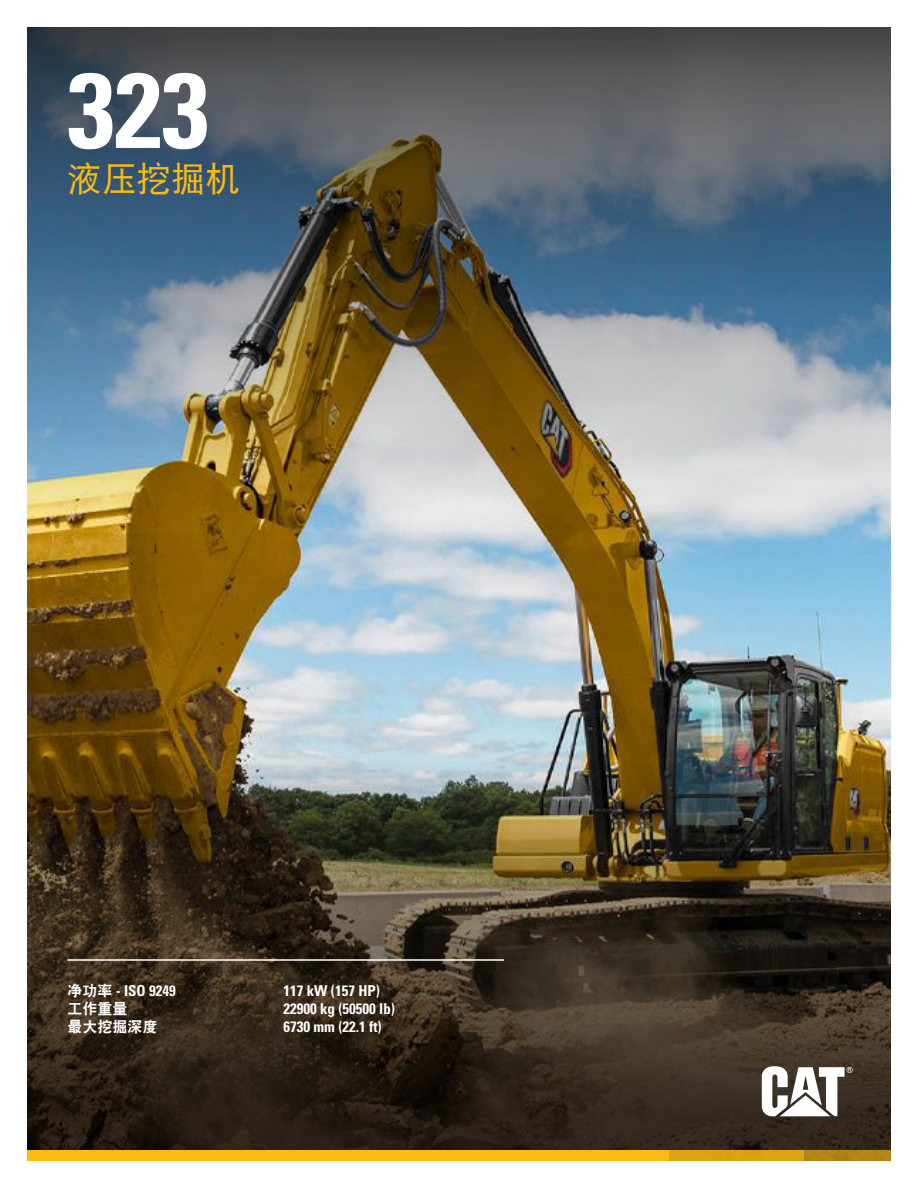
<style>
.page{position:relative;width:918px;height:1188px;background:#fff}
.page>*{position:absolute;margin:0;border:0;box-sizing:border-box;transform-origin:0 0}
.t1{font:106.2px "Univers LTCYR 67 Bold Cond";color:#fff}
.t2{font:34.5px "DFP Hei W5";color:#fcba13}
.t3{font:15px "Univers LTCYR 67 Bold Cond";color:#fff}
.t4{font:15px "DFP Hei W9";color:#fff}
.s1{font-family:"DFP Hei W9"}
</style>
<div class="page">
<img style="left:27px;top:533px;width:864px;height:618px">
<img style="left:27px;top:27px;width:864px;height:506px">
<div style="left:27px;top:1151px;width:641px;height:10px;background:#fcba13"></div>
<div style="left:667px;top:1151px;width:137px;height:10px;background:#dca314"></div>
<div style="left:804px;top:1151px;width:87px;height:10px;background:#b48515"></div>
<svg style="left:762px;top:1066px;width:91px;height:50px"></svg>
<hr style="left:68px;top:959px;width:436px;height:2px;background:#fff">
<h1 class="t1" style="left:68px;top:45px;width:143px">323</h1>
<h2 class="t2" style="left:68px;top:160px;width:174px">液压挖掘机</h2>
<p class="t3" style="left:68px;top:981px;width:110px"><span class="s1">净功率</span> - ISO 9249</p>
<p class="t3" style="left:284px;top:981px;width:98px">117 kW (157 HP)</p>
<p class="t4" style="left:68px;top:1000px;width:61px">工作重量</p>
<p class="t3" style="left:284px;top:999px;width:113px">22900 kg (50500 lb)</p>
<p class="t4" style="left:68px;top:1018px;width:91px">最大挖掘深度</p>
<p class="t3" style="left:284px;top:1017px;width:100px">6730 mm (22.1 ft)</p>
</div>
